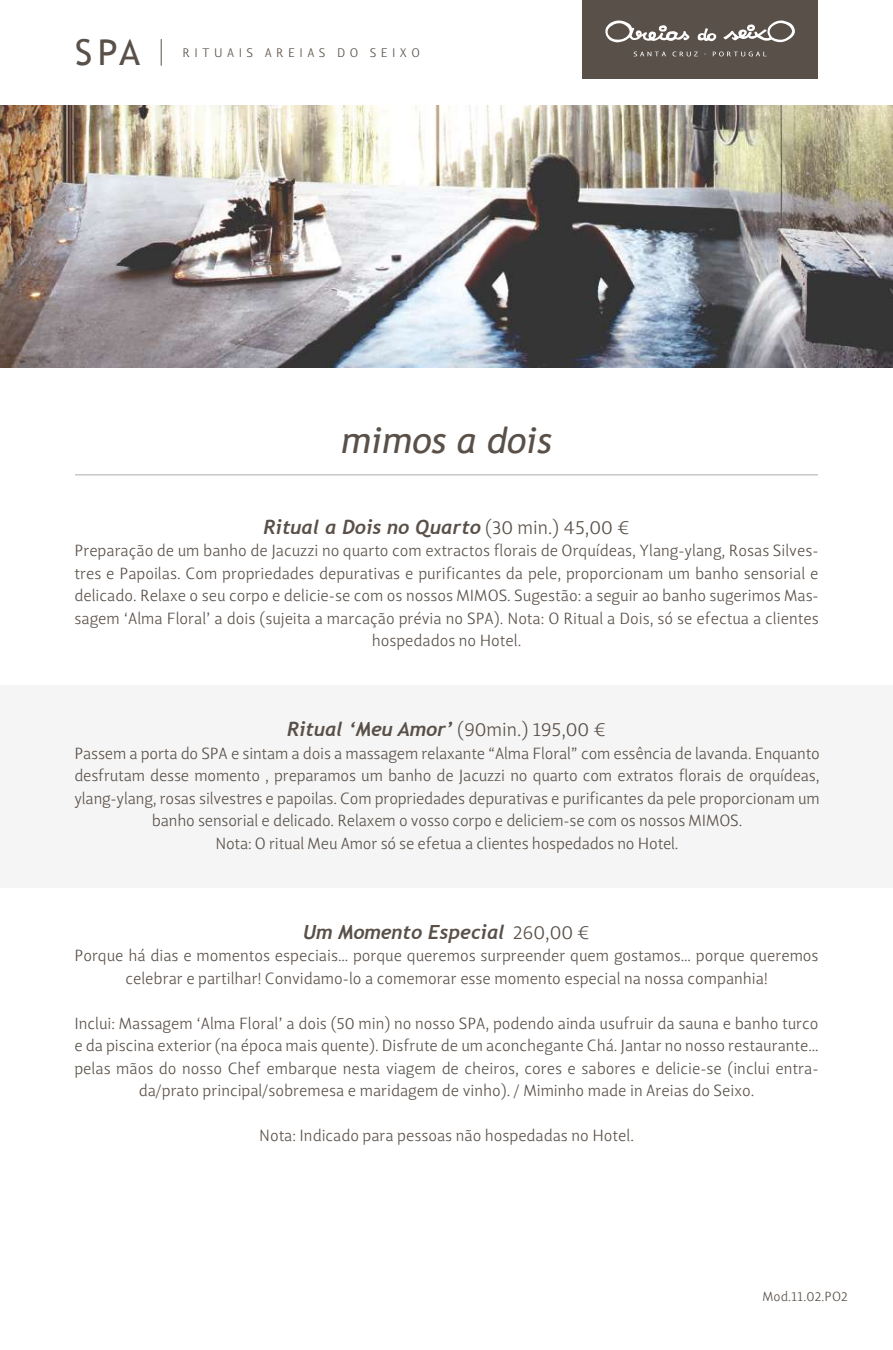
<style>
.page{position:relative;width:893px;height:1350px;background:#fff}
.page>*{position:absolute;margin:0;border:0;box-sizing:border-box;transform-origin:0 0}
.t1{font:italic 36px "Trebuchet MS";color:#595049}
.t2{font:35.7px "Trebuchet MS";color:#595049}
.t3{font:italic 700 19.5px "Trebuchet";color:#595049}
.t4{font:16.5px/22.5px "Lisboa LF Light";color:#595049;text-align:center}
.t5{font:13.5px "Lisboa LF Light";letter-spacing:.01em;color:#595049}
.t6{font:12.6px "Lisboa LF Light";letter-spacing:.35em;color:#595049}
.s1{font-family:"Lisboa LF Light";font-weight:400;font-style:normal}
</style>
<div class="page">
<div style="left:0;top:685px;width:892px;height:202px;background:#f5f5f5"></div>
<div style="left:582px;top:0;width:235px;height:79px;background:#595049"></div>
<svg style="left:605px;top:20px;width:190px;height:23px"></svg>
<svg style="left:633px;top:52px;width:33px;height:4px"></svg>
<svg style="left:672px;top:52px;width:25px;height:4px"></svg>
<svg style="left:712px;top:52px;width:54px;height:4px"></svg>
<svg style="left:161px;top:39px;width:1px;height:27px"></svg>
<hr style="left:75px;top:475px;width:743px;height:1px;background:#595049">
<img style="left:0;top:105px;width:892px;height:263px">
<h2 class="t2" style="left:75px;top:32px;width:67px">SPA</h2>
<p class="t6" style="left:182px;top:45px;width:239px">RITUAIS AREIAS DO SEIXO</p>
<h1 class="t1" style="left:341px;top:419px;width:212px">mimos a dois</h1>
<p class="t3" style="left:263px;top:515px;width:367px">Ritual a Dois no Quarto <span class="s1">(30 min.) 45,00 €</span></p>
<p class="t4" style="left:74px;top:539px;width:745px">Preparação de um banho de Jacuzzi no quarto com extractos florais de Orquídeas, Ylang-ylang, Rosas Silves&shy;tres e Papoilas. Com propriedades depurativas e purificantes da pele, proporcionam um banho sensorial e delicado. Relaxe o seu corpo e delicie-se com os nossos MIMOS. Sugestão: a seguir ao banho sugerimos Mas&shy;sagem ‘Alma Floral’ a dois (sujeita a marcação prévia no SPA). Nota: O Ritual a Dois, só se efectua a clientes hospedados no Hotel.</p>
<p class="t3" style="left:287px;top:717px;width:320px">Ritual ‘Meu Amor’ <span class="s1">(90min.) 195,00 €</span></p>
<p class="t4" style="left:74px;top:742px;width:747px">Passem a porta do SPA e sintam a dois a massagem relaxante “Alma Floral” com essência de lavanda. Enquanto desfrutam desse momento , preparamos um banho de Jacuzzi no quarto com extratos florais de orquídeas, ylang-ylang, rosas silvestres e papoilas. Com propriedades depurativas e purificantes da pele proporcionam um banho sensorial e delicado. Relaxem o vosso corpo e deliciem-se com os nossos MIMOS.<br>Nota: O ritual Meu Amor só se efetua a clientes hospedados no Hotel.</p>
<p class="t3" style="left:303px;top:920px;width:288px">Um Momento Especial <span class="s1">260,00 €</span></p>
<p class="t4" style="left:74px;top:944px;width:745px">Porque há dias e momentos especiais… porque queremos surpreender quem gostamos… porque queremos celebrar e partilhar! Convidamo-lo a comemorar esse momento especial na nossa companhia!</p>
<p class="t4" style="left:74px;top:1012px;width:745px">Inclui: Massagem ‘Alma Floral’ a dois (50 min) no nosso SPA, podendo ainda usufruir da sauna e banho turco e da piscina exterior (na época mais quente). Disfrute de um aconchegante Chá. Jantar no nosso restaurante… pelas mãos do nosso Chef embarque nesta viagem de cheiros, cores e sabores e delicie-se (inclui entra&shy;da/prato principal/sobremesa e maridagem de vinho). / Miminho made in Areias do Seixo.</p>
<p class="t4" style="left:259px;top:1124px;width:376px">Nota: Indicado para pessoas não hospedadas no Hotel.</p>
<p class="t5" style="left:762px;top:1289px;width:87px">Mod.11.02.PO2</p>
</div>
